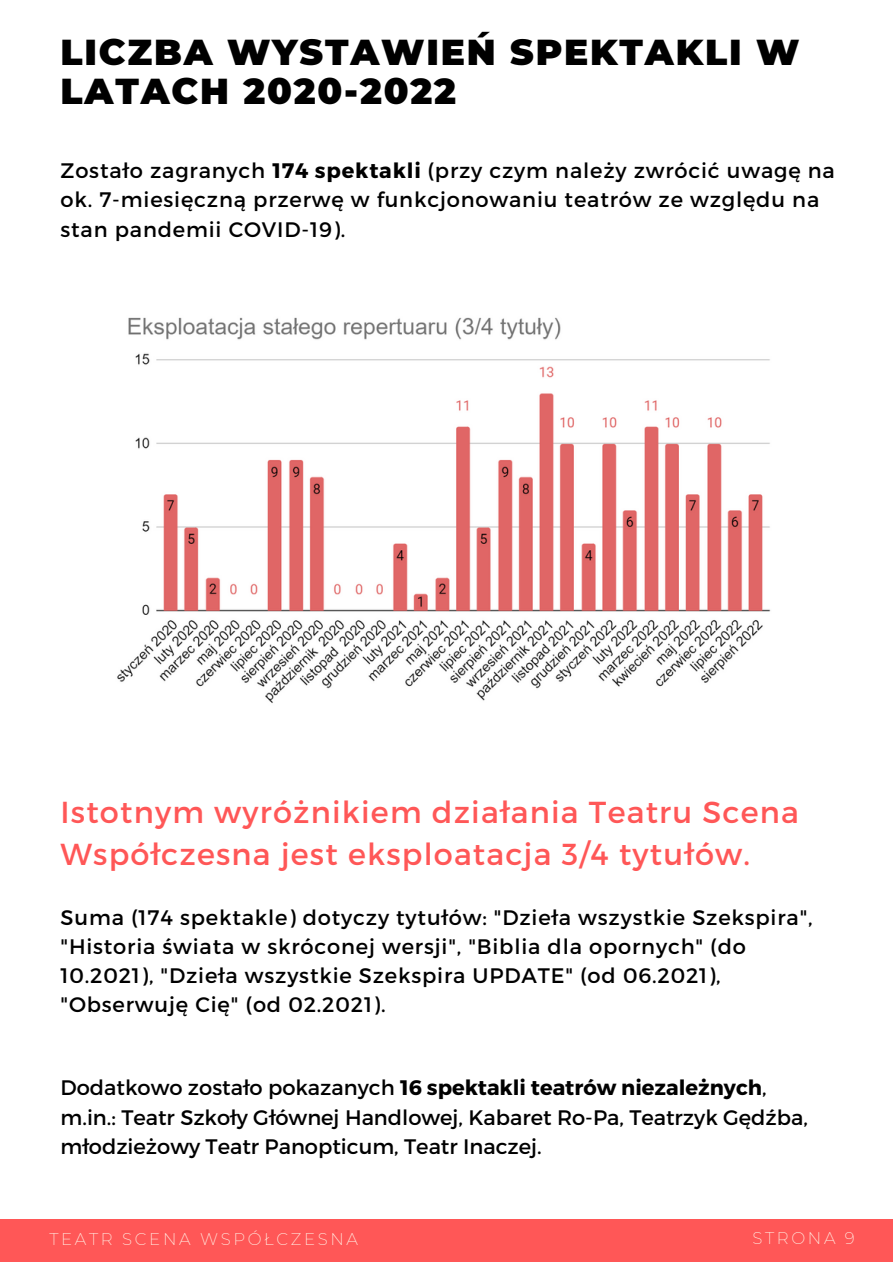
<style>
.page{position:relative;width:893px;height:1264px;background:#fff}
.page>*{position:absolute;margin:0;border:0;box-sizing:border-box;transform-origin:0 0}
.t1{font:900 36px/39.3px "Montserrat";letter-spacing:.05em;color:#000}
.t2{font:30.3px/41.5px "Montserrat";letter-spacing:.04em;color:#ff5757}
.t3{font:21px/29.2px "Montserrat";letter-spacing:.04em;color:#000}
.t4{font:21px/29.2px "Montserrat";color:#000}
.t5{font:200 16.5px "Montserrat";letter-spacing:.16em;color:#fff9ed}
.s1{font-weight:700}
</style>
<div class="page">
<img style="left:117px;top:317px;width:654px;height:386px">
<div style="left:0;top:1219px;width:892px;height:41px;background:#ff5757"></div>
<h1 class="t1" style="left:61px;top:32px;width:740px">LICZBA WYSTAWIEŃ SPEKTAKLI W<br>LATACH 2020-2022</h1>
<p class="t3" style="left:61px;top:155px;width:775px">Zostało zagranych <span class="s1">174 spektakli</span> (przy czym należy zwrócić uwagę na ok. 7-miesięczną przerwę w funkcjonowaniu teatrów ze względu na stan pandemii COVID-19).</p>
<h2 class="t2" style="left:61px;top:790px;width:740px">Istotnym wyróżnikiem działania Teatru Scena<br>Współczesna jest eksploatacja 3/4 tytułów.</h2>
<p class="t3" style="left:61px;top:901px;width:753px">Suma (174 spektakle) dotyczy tytułów: "Dzieła wszystkie Szekspira", "Historia świata w skróconej wersji", "Biblia dla opornych" (do 10.2021), "Dzieła wszystkie Szekspira UPDATE" (od 06.2021), "Obserwuję Cię" (od 02.2021).</p>
<p class="t4" style="left:61px;top:1072px;width:748px">Dodatkowo zostało pokazanych <span class="s1">16 spektakli teatrów niezależnych</span>, m.in.: Teatr Szkoły Głównej Handlowej, Kabaret Ro-Pa, Teatrzyk Gędźba, młodzieżowy Teatr Panopticum, Teatr Inaczej.</p>
<p class="t5" style="left:49px;top:1228px;width:310px">TEATR SCENA WSPÓŁCZESNA</p>
<p class="t5" style="left:752px;top:1228px;width:104px">STRONA 9</p>
</div>
